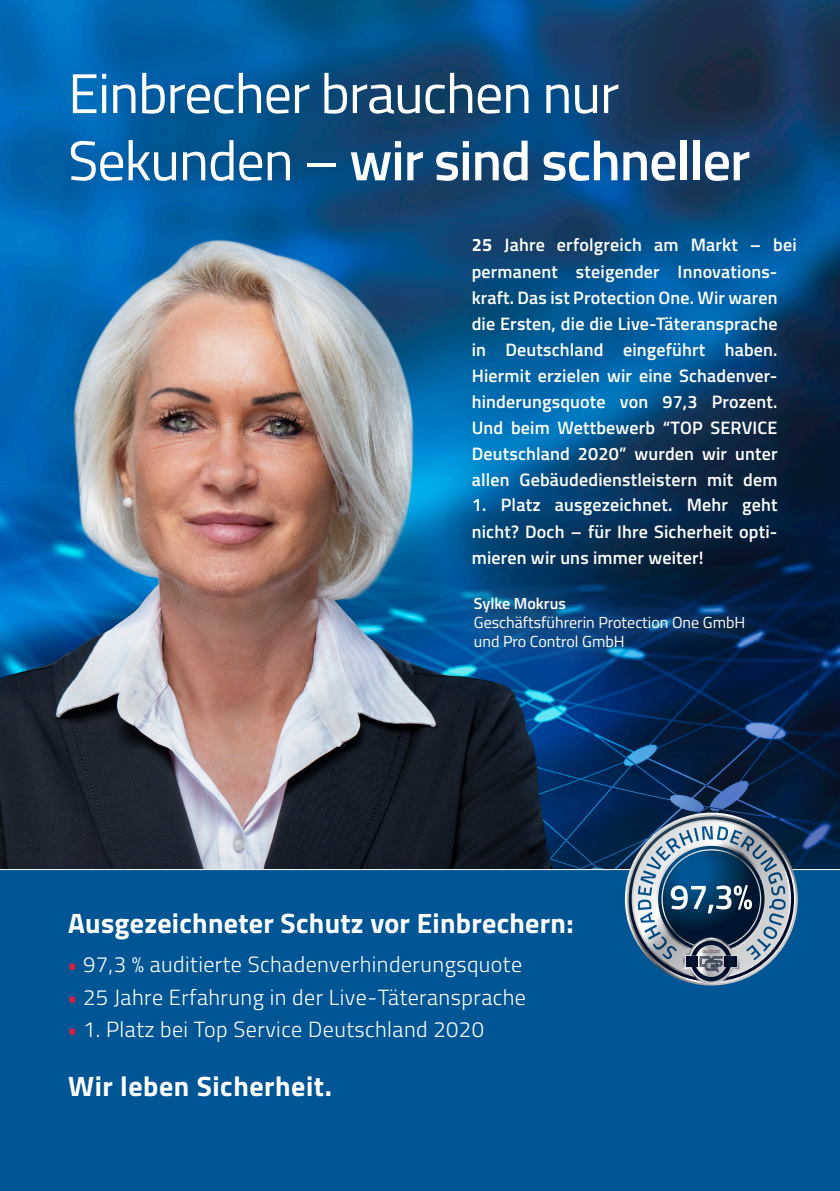
<style>
.page{position:relative;width:840px;height:1191px;background:#fff}
.page>*{position:absolute;margin:0;border:0;box-sizing:border-box;transform-origin:0 0}
.t1{font:56px/67.2px "Titillium";letter-spacing:-.02em;color:#fff}
.t2{font:700 28px "Titillium";letter-spacing:.01em;color:#fff}
.t3{font:300 22px "Titillium";letter-spacing:.02em;color:#fff}
.t4{font:600 18px/26px "Titillium";letter-spacing:.01em;color:#fff}
.t5{font:16px/19.2px "Titillium";color:#fff}
.s1{font-weight:600}
.s2{font-weight:700}
.s3{font-weight:700;color:#da1f3d}
</style>
<div class="page">
<img style="left:0;top:0;width:839px;height:869px">
<img style="left:0;top:173px;width:729px;height:696px">
<div style="left:450px;top:573px;width:317px;height:99px;background:#325d6f;opacity:.63"></div>
<img style="left:41px;top:43px;width:764px;height:551px">
<div style="left:0;top:869px;width:839px;height:322px;background:#005594"></div>
<hr style="left:0;top:869px;width:839px;height:1px;background:#fff">
<svg style="left:628px;top:816px;width:165px;height:165px"></svg>
<svg style="left:637px;top:826px;width:148px;height:158px;background:#5c7990"></svg>
<p class="t1" style="left:68px;top:57px;width:683px">Einbrecher brauchen nur<br>Sekunden – <span class="s1">wir sind schneller</span></p>
<p class="t4" style="left:471px;top:231px;width:326px"><span class="s2">25</span> Jahre erfolgreich am Markt – bei permanent steigender Innovations&shy;kraft. Das ist Protection One. Wir waren die Ersten, die die Live-Täteransprache<br>in Deutschland eingeführt haben.<br>Hiermit erzielen wir eine Schadenver&shy;hinderungsquote von 97,3 Prozent.<br>Und beim Wettbewerb “TOP SERVICE Deutschland 2020” wurden wir unter allen Gebäudedienstleistern mit dem</p>
<p class="t4" style="left:471px;top:491px;width:307px;text-align:justify">1. Platz ausgezeichnet. Mehr geht nicht? Doch – für Ihre Sicherheit opti&shy;mieren wir uns immer weiter!</p>
<p class="t5" style="left:473px;top:593px;width:273px"><span class="s1">Sylke Mokrus<br></span>Geschäftsführerin Protection One GmbH und Pro Control GmbH</p>
<p class="t2" style="left:68px;top:902px;width:506px">Ausgezeichneter Schutz vor Einbrechern:</p>
<p class="t3" style="left:67px;top:948px;width:456px"><span class="s3">•</span> 97,3 % auditierte Schadenverhinderungsquote</p>
<p class="t3" style="left:67px;top:981px;width:460px"><span class="s3">•</span> 25 Jahre Erfahrung in der Live-Täteransprache</p>
<p class="t3" style="left:67px;top:1013px;width:418px"><span class="s3">•</span> 1. Platz bei Top Service Deutschland 2020</p>
<p class="t2" style="left:68px;top:1065px;width:265px">Wir leben Sicherheit.</p>
</div>
